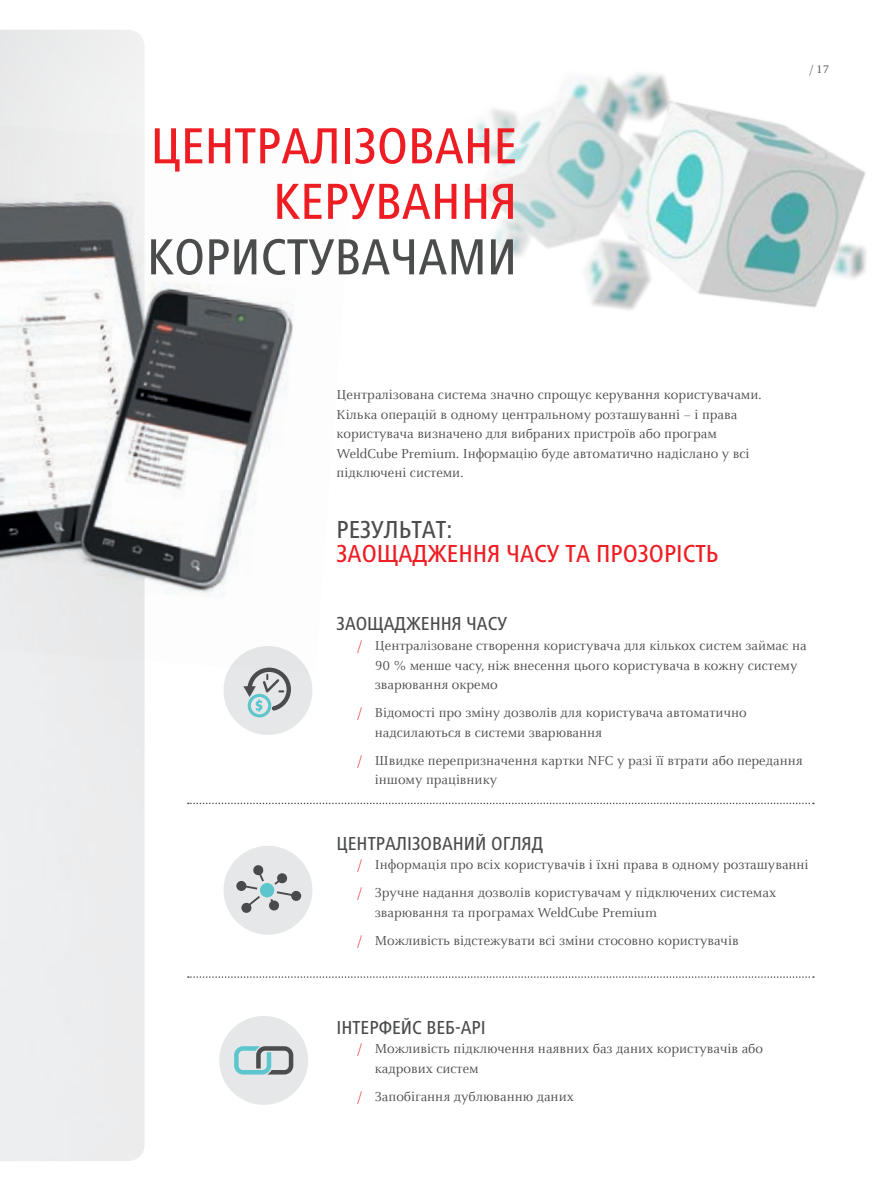
<style>
.page{position:relative;width:893px;height:1191px;background:#fff}
.page>*{position:absolute;margin:0;border:0;box-sizing:border-box;transform-origin:0 0}
.t1{font:500 condensed 52.5px/55.5px "Frutiger Next LTW1 G";color:#ee1d23;text-align:right}
.t2{font:500 condensed 52.5px "Frutiger Next LTW1 G";color:#4b4c4d}
.t3{font:500 condensed 25.5px "Frutiger Next LTW1 G";color:#ee1d23}
.t4{font:500 condensed 25.5px "Frutiger Next LTW1 G";color:#4b4c4d}
.t5{font:500 condensed 19.5px "Frutiger Next LTW1 G";color:#4b4c4d}
.t6{font:14.25px/19.5px "Celeste Offc Pro";color:#4b4c4d}
.t7{font:12px "Celeste Offc Pro";color:#4b4c4d}
.s1{color:#ee1d23}
</style>
<div class="page">
<div style="left:224px;top:646px;width:88px;height:89px;background:#e6e7e9;border-radius:50%"></div>
<svg style="left:243px;top:673px;width:48px;height:44px"></svg>
<div style="left:224px;top:845px;width:88px;height:89px;background:#e6e7e9;border-radius:50%"></div>
<div style="left:291px;top:891px;width:10px;height:10px;background:#4a4a4a;border-radius:50%"></div>
<svg style="left:236px;top:881px;width:10px;height:10px"></svg>
<svg style="left:240px;top:865px;width:58px;height:48px"></svg>
<div style="left:219px;top:1016px;width:89px;height:88px;background:#e6e7e9;border-radius:50%"></div>
<svg style="left:234px;top:1046px;width:59px;height:28px"></svg>
<img style="left:659px;top:74px;width:207px;height:234px">
<svg style="left:0;top:30px;width:659px;height:280px"></svg>
<svg style="left:188px;top:802px;width:626px;height:2px"></svg>
<svg style="left:188px;top:976px;width:626px;height:1px"></svg>
<img style="left:0;top:125px;width:354px;height:548px">
<img style="left:0;top:203px;width:294px;height:386px">
<h1 class="t1" style="left:151px;top:118px;width:368px">ЦЕНТРАЛІЗОВАНЕ<br>КЕРУВАННЯ</h1>
<h1 class="t2" style="left:147px;top:227px;width:372px">КОРИСТУВАЧАМИ</h1>
<p class="t6" style="left:337px;top:385px;width:426px">Централізована система значно спрощує керування користувачами.<br>Кілька операцій в одному центральному розташуванні – і права користувача визначено для вибраних пристроїв або програм WeldCube Premium. Інформацію буде автоматично надіслано у всі підключені системи.</p>
<h2 class="t4" style="left:337px;top:515px;width:117px">РЕЗУЛЬТАТ:</h2>
<h2 class="t3" style="left:337px;top:539px;width:383px">ЗАОЩАДЖЕННЯ ЧАСУ ТА ПРОЗОРІСТЬ</h2>
<p class="t7" style="left:810px;top:61px;width:21px">/ 17</p>
<h3 class="t5" style="left:337px;top:613px;width:172px">ЗАОЩАДЖЕННЯ ЧАСУ</h3>
<p class="t6" style="left:375px;top:635px;width:433px;text-indent:-17px"><span class="s1">/</span> Централізоване створення користувача для кількох систем займає на<br>90 % менше часу, ніж внесення цього користувача в кожну систему зварювання окремо</p>
<p class="t6" style="left:375px;top:702px;width:373px;text-indent:-17px"><span class="s1">/</span> Відомості про зміну дозволів для користувача автоматично надсилаються в системи зварювання</p>
<p class="t6" style="left:375px;top:750px;width:429px;text-indent:-17px"><span class="s1">/</span> Швидке перепризначення картки NFC у разі її втрати або передання іншому працівнику</p>
<h3 class="t5" style="left:337px;top:832px;width:208px">ЦЕНТРАЛІЗОВАНИЙ ОГЛЯД</h3>
<p class="t6" style="left:358px;top:850px;width:452px;line-height:28px"><span class="s1">/</span> Інформація про всіх користувачів і їхні права в одному розташуванні <span class="s1">/</span> Зручне надання дозволів користувачам у підключених системах</p>
<p class="t6" style="left:358px;top:898px;width:382px;line-height:28px;text-indent:17px">зварювання та програмах WeldCube Premium<br><span class="s1">/</span> Можливість відстежувати всі зміни стосовно користувачів</p>
<h3 class="t5" style="left:337px;top:1016px;width:151px">ІНТЕРФЕЙС ВЕБ-API</h3>
<p class="t6" style="left:375px;top:1039px;width:390px;text-indent:-17px"><span class="s1">/</span> Можливість підключення наявних баз даних користувачів або кадрових систем</p>
<p class="t6" style="left:358px;top:1086px;width:217px"><span class="s1">/</span> Запобігання дублюванню даних</p>
</div>
